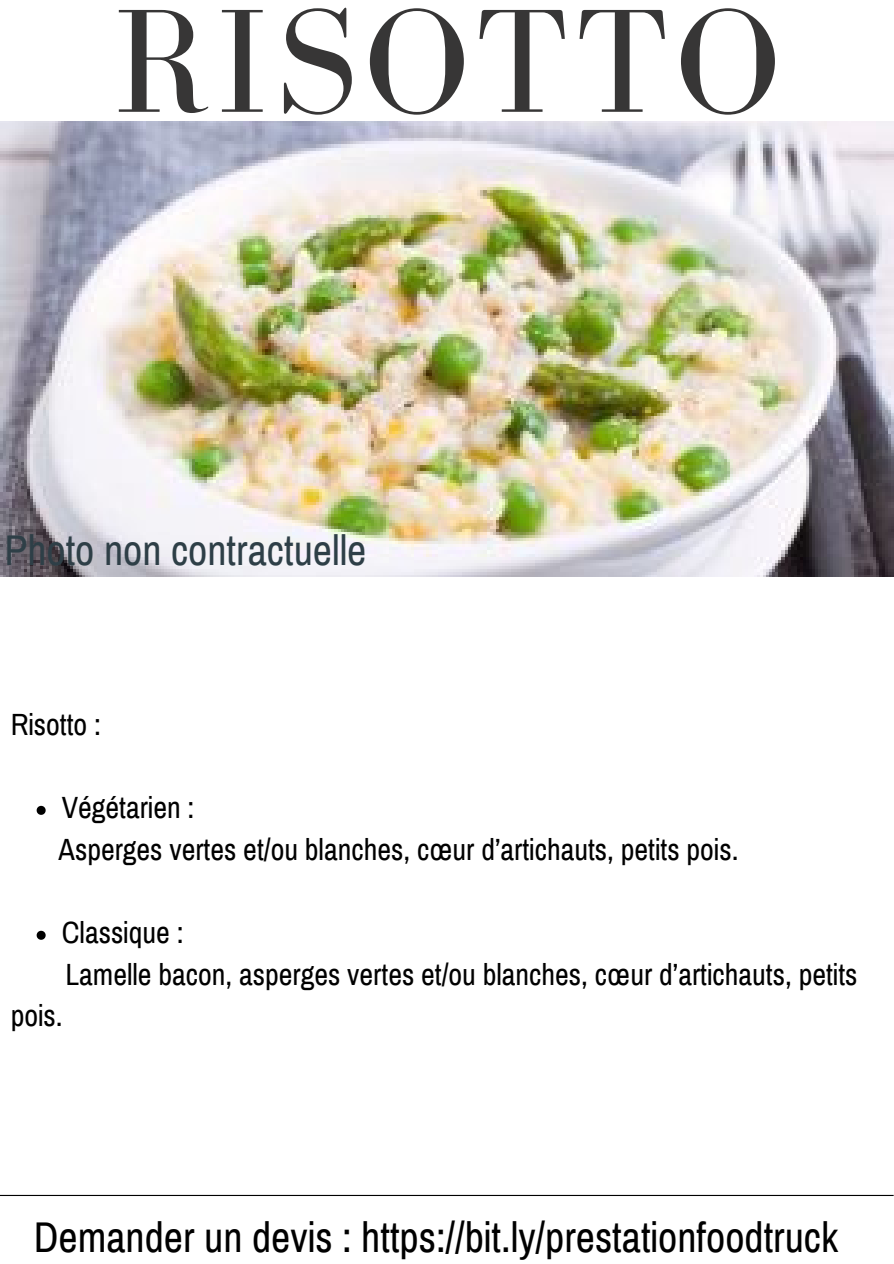
<style>
.page{position:relative;width:894px;height:1264px;background:#fff}
.page>*{position:absolute;margin:0;border:0;box-sizing:border-box;transform-origin:0 0}
.t1{font:151.5px "Bodoni FLF";letter-spacing:.04em;color:#373636}
.t2{font:42px "Archivo Narrow";color:#000}
.t3{font:42px "Archivo Narrow";color:#2e3f47}
.t4{font:30px "Archivo Narrow";color:#000}
</style>
<div class="page">
<img style="left:0;top:121px;width:893px;height:455px">
<hr style="left:0;top:1194px;width:893px;height:1px;background:#000">
<svg style="left:37px;top:805px;width:9px;height:9px"></svg>
<svg style="left:37px;top:930px;width:9px;height:9px"></svg>
<p class="t1" style="left:114px;top:-21px;width:667px">RISOTTO</p>
<p class="t3" style="left:4px;top:528px;width:363px">Photo non contractuelle</p>
<h2 class="t4" style="left:11px;top:708px;width:92px">Risotto :</h2>
<p class="t4" style="left:62px;top:791px;width:134px">Végétarien :</p>
<p class="t4" style="left:59px;top:833px;width:681px">Asperges vertes et/ou blanches, cœur d’artichauts, petits pois.</p>
<p class="t4" style="left:62px;top:916px;width:123px">Classique :</p>
<p class="t4" style="left:65px;top:958px;width:793px">Lamelle bacon, asperges vertes et/ou blanches, cœur d’artichauts, petits</p>
<p class="t4" style="left:11px;top:1000px;width:53px">pois.</p>
<p class="t2" style="left:34px;top:1214px;width:805px">Demander un devis : https://bit.ly/prestationfoodtruck</p>
</div>
